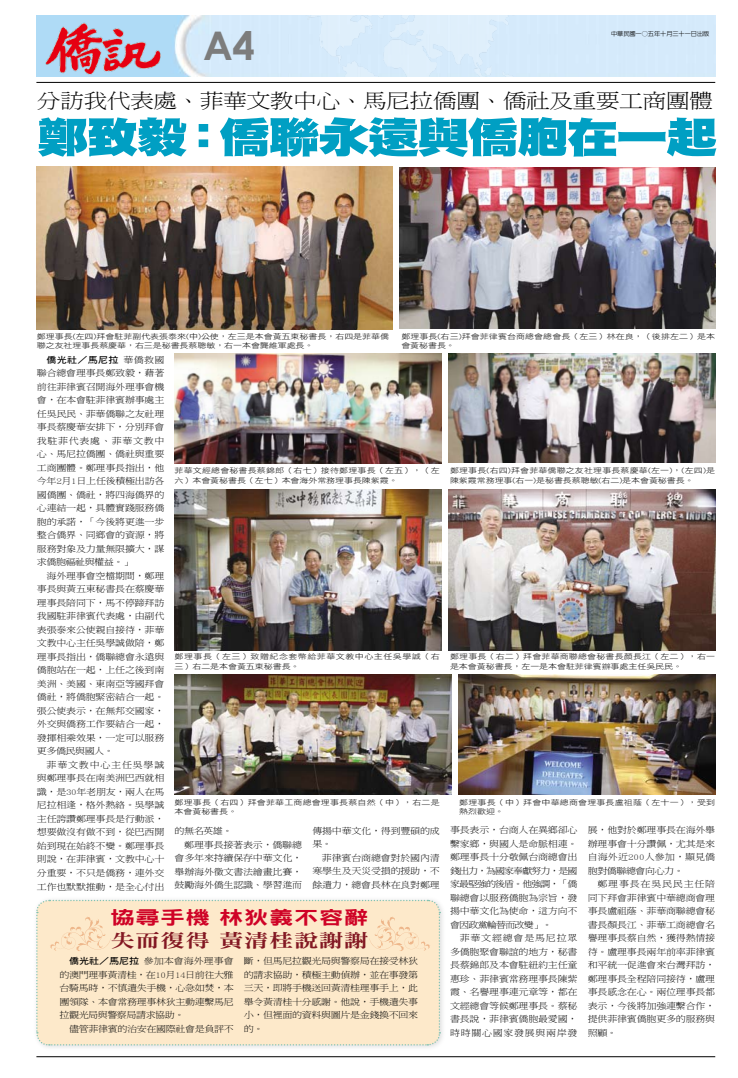
<style>
.page{position:relative;width:738px;height:1078px;background:#fff}
.page>*{position:absolute;margin:0;border:0;box-sizing:border-box;transform-origin:0 0}
.t1{font:41.8px "DF Hei Std W12";letter-spacing:-.045em;color:#009fc3;scale:1.24 1}
.t2{font:700 39.4px "Century Gothic";color:#7c7c7c}
.t3{font:20.2px "DF Ming Std W3";letter-spacing:-.03em;color:#000;scale:1.19 1}
.t4{font:18.5px "DF Hei Std W9";letter-spacing:.025em;color:#cf0226;scale:1.32 1}
.t5{font:18.5px "DF Ming Std W9";letter-spacing:.025em;color:#831823;scale:1.32 1}
.t6{font:8.8px/13.5px "DF Ming Std W3";letter-spacing:-.02em;color:#000;text-align:justify;scale:1.14 1}
.t7{font:8.8px "DF Hei Std W7";letter-spacing:.03em;color:#000;scale:1.14 1}
.t8{font:7.2px/9.5px "DF Hei Std W3";letter-spacing:.005em;color:#000;scale:1.25 1}
.t9{font:7.2px/9.5px "DF Hei Std W3";letter-spacing:.055em;color:#000;scale:1.25 1}
.t10{font:500 6px "AR New Hei B5";letter-spacing:-.01em;color:#000}
.s1{font-family:"DF Ming Std W3"}
.s2{font-family:"DF Hei Std W7"}
</style>
<div class="page">
<img style="left:37px;top:16px;width:677px;height:60px">
<hr style="left:36px;top:1056px;width:678px;height:1px;background:#000">
<img style="left:41px;top:18px;width:124px;height:59px">
<img style="left:305px;top:16px;width:219px;height:61px">
<hr style="left:36px;top:82px;width:678px;height:1px;background:#000">
<div style="left:32px;top:895px;width:415px;height:157px;background:#000;opacity:.15"></div>
<img style="left:37px;top:167px;width:355px;height:162px">
<img style="left:399px;top:167px;width:315px;height:161px">
<img style="left:174px;top:353px;width:267px;height:110px">
<img style="left:448px;top:353px;width:266px;height:110px">
<img style="left:174px;top:489px;width:267px;height:161px">
<img style="left:448px;top:489px;width:266px;height:161px">
<img style="left:174px;top:674px;width:277px;height:120px">
<img style="left:458px;top:674px;width:256px;height:120px">
<div style="left:35px;top:898px;width:405px;height:148px;background:#fde9ca"></div>
<h2 class="t2" style="left:203px;top:16px;width:53px">A4</h2>
<p class="t10" style="left:610px;top:31px;width:100px">中華民國一○五年十月三十一日出版</p>
<h3 class="t3" style="left:37px;top:90px;width:569px">分訪我代表處、菲華文教中心、馬尼拉僑團、僑社及重要工商團體</h3>
<h1 class="t1" style="left:37px;top:114px;width:550px">鄭致毅：僑 聯永遠與僑胞在一起</h1>
<p class="t8" style="left:37px;top:331px;width:283px">鄭理事長(左四)拜會駐菲副代表張泰來(中)公使，左三是本會黃五東秘書長，右四是菲華僑聯之友社理事長蔡慶華，右三是秘書長蔡聰敏，右一本會龔維軍處長。</p>
<p class="t8" style="left:401px;top:331px;width:252px">鄭理事長(右三)拜會菲律賓台商總會總會長（左三）林在良，（後排左二）是本會黃秘書長。</p>
<p class="t7" style="left:46px;top:354px;width:105px">僑光社／馬尼拉 <span class="s1">華僑救國</span></p>
<p class="t6" style="left:37px;top:366px;width:113px">聯合總會理事長鄭致毅，藉著前往菲律賓召開海外理事會機會，在本會駐菲律賓辦事處主任吳民民、菲華僑聯之友社理事長蔡慶華安排下，分別拜會我駐菲代表處、菲華文教中心、馬尼拉僑團、僑社與重要工商團體。鄭理事長指出，他今年2月1日上任後積極出訪各國僑團、僑社，將四海僑界的心連結一起，具體實踐服務僑胞的承諾，「今後將更進一步整合僑界、同鄉會的資源，將服務對象及力量無限擴大，謀求僑胞福祉與權益。」</p>
<p class="t6" style="left:37px;top:568px;width:113px;text-indent:10px">海外理事會空檔期間，鄭理事長與黃五東秘書長在蔡慶華理事長陪同下，馬不停蹄拜訪我國駐菲律賓代表處，由副代表張泰來公使親自接待，菲華文教中心主任吳學誠做陪，鄭理事長指出，僑聯總會永遠與僑胞站在一起，上任之後到南美洲、美國、東南亞等國拜會僑社，將僑胞緊密結合一起。張公使表示，在無邦交國家，外交與僑務工作要結合一起，發揮相乘效果，一定可以服務更多僑民與國人。</p>
<p class="t6" style="left:37px;top:757px;width:113px;text-indent:10px">菲華文教中心主任吳學誠與鄭理事長在南美洲巴西就相識，是30年老朋友，兩人在馬尼拉相逢，格外熱絡。吳學誠主任誇讚鄭理事長是行動派，想要做沒有做不到，從巴西開始到現在始終不變。鄭理事長則說，在菲律賓，文教中心十分重要，不只是僑務，連外交工作也默默推動，是全心付出</p>
<p class="t8" style="left:174px;top:465px;width:213px">菲華文經總會秘書長蔡錦郎（右七）接待鄭理事長（左五），（左六）本會黃秘書長（左七）本會海外常務理事長陳紫霞。</p>
<p class="t8" style="left:449px;top:465px;width:213px">鄭理事長(右四)拜會菲華僑聯之友社理事長蔡慶華(左一)，(左四)是陳紫霞常務理事(右一)是秘書長蔡聰敏(右二)是本會黃秘書長。</p>
<p class="t9" style="left:174px;top:651px;width:213px">鄭理事長（左三）致贈紀念套幣給菲華文教中心主任吳學誠（右三）右二是本會黃五東秘書長。</p>
<p class="t8" style="left:449px;top:651px;width:213px">鄭理事長（右二）拜會菲華商聯總會秘書長顏長江（左二），右一是本會黃秘書長，左一是本會駐菲律賓辦事處主任吳民民。</p>
<p class="t8" style="left:174px;top:797px;width:213px">鄭理事長（右四）拜會菲華工商總會理事長蔡自然（中），右二是本會黃秘書長。</p>
<p class="t8" style="left:459px;top:797px;width:206px">鄭理事長（中）拜會中華總商會理事長盧祖蔭（左十一），受到熱烈歡迎。</p>
<p class="t6" style="left:449px;top:822px;width:113px">事長表示，台商人在異鄉卻心繫家鄉，與國人是命脈相連。鄭理事長十分敬佩台商總會出錢出力，為國家奉獻努力，是國家最堅強的後盾。他強調，「僑聯總會以服務僑胞為宗旨，發揚中華文化為使命，這方向不會因政黨輪替而改變」。</p>
<p class="t6" style="left:449px;top:930px;width:113px;text-indent:10px">菲華文經總會是馬尼拉眾多僑胞聚會聯誼的地方，秘書長蔡錦郎及本會駐紐約主任童惠珍、菲律賓常務理事長陳紫霞、名譽理事連元章等，都在文經總會等候鄭理事長。蔡秘書長說，菲律賓僑胞最愛國，時時關心國家發展與兩岸發</p>
<p class="t6" style="left:587px;top:822px;width:113px">展，他對於鄭理事長在海外舉辦理事會十分讚佩，尤其是來自海外近200人參加，顯見僑胞對僑聯總會向心力。</p>
<p class="t6" style="left:587px;top:876px;width:113px;text-indent:10px">鄭理事長在吳民民主任陪同下拜會菲律賓中華總商會理事長盧祖蔭、菲華商聯總會秘書長顏長江、菲華工商總會名譽理事長蔡自然，獲得熱情接待。盧理事長兩年前率菲律賓和平統一促進會來台灣拜訪，鄭理事長全程陪同接待，盧理事長感念在心。兩位理事長都表示，今後將加強連繫合作，提供菲律賓僑胞更多的服務與照顧。</p>
<p class="t6" style="left:312px;top:823px;width:113px">傳揚中華文化，得到豐碩的成果。</p>
<p class="t6" style="left:312px;top:850px;width:113px;text-indent:10px">菲律賓台商總會對於國內清寒學生及天災受損的援助，不餘遺力，總會長林在良對鄭理</p>
<p class="t6" style="left:174px;top:824px;width:52px">的無名英雄。</p>
<p class="t6" style="left:184px;top:837px;width:105px">鄭理事長接著表示，僑聯總</p>
<p class="t6" style="left:174px;top:851px;width:113px">會多年來持續保存中華文化，</p>
<p class="t6" style="left:174px;top:864px;width:113px">舉辦海外徵文書法繪畫比賽，</p>
<p class="t6" style="left:174px;top:878px;width:113px">鼓勵海外僑生認識、學習進而</p>
<h3 class="t4" style="left:110px;top:906px;width:197px">協尋手機 林狄義不容辭</h3>
<h3 class="t5" style="left:110px;top:929px;width:197px">失而復得 黃清桂說謝謝</h3>
<p class="t6" style="left:60px;top:953px;width:154px;text-indent:10px"><span class="s2">僑光社／馬尼拉</span> 參加本會海外理事會的澳門理事黃清桂，在10月14日前往大雅台騎馬時，不慎遺失手機，心急如焚，本團領隊、本會常務理事林狄主動連繫馬尼拉觀光局與警察局請求協助。</p>
<p class="t6" style="left:69px;top:1021px;width:146px">儘管菲律賓的治安在國際社會是負評不</p>
<p class="t6" style="left:244px;top:953px;width:154px">斷，但馬尼拉觀光局與警察局在接受林狄的請求協助，積極主動偵辦，並在事發第三天，即將手機送回黃清桂理事手上，此舉令黃清桂十分感謝。他說，手機遺失事小，但裡面的資料與圖片是金錢換不回來的。</p>
</div>
